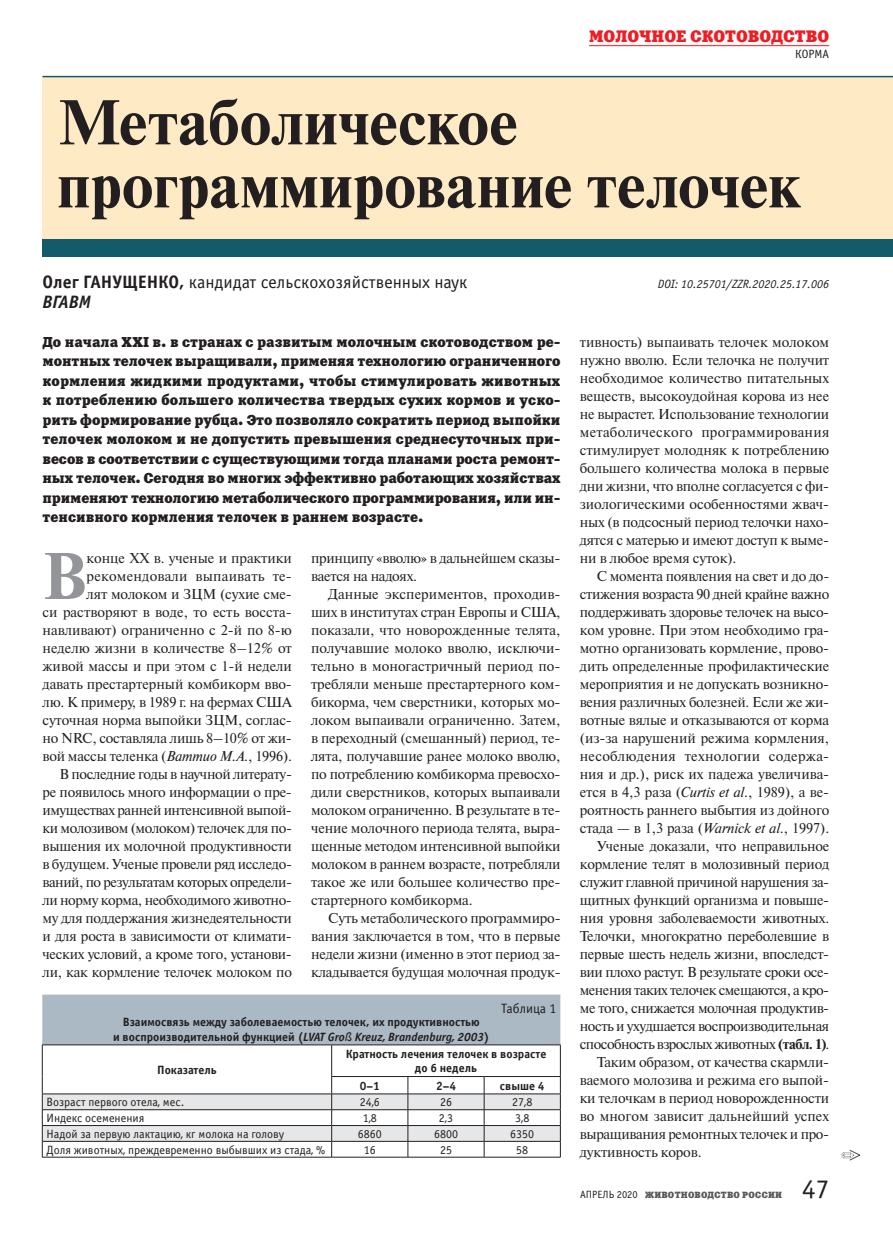
<style>
.page{position:relative;width:893px;height:1234px;background:#fff}
.page>*{position:absolute;margin:0;border:0;box-sizing:border-box;transform-origin:0 0}
.t1{font:700 65.7px "Newton C";color:#939598}
.t2{font:700 63px/63px "Newton C";letter-spacing:.005em;color:#231f20}
.t3{font:27px "Officina Sans C";color:#231f20}
.t4{font:18px/19.5px "Officina Sans C";color:#231f20}
.t5{font:16.5px "Xenia C";color:#ee1d23}
.t6{font:14.25px/18px "Newton C";letter-spacing:-.015em;color:#231f20}
.t7{font:14.25px/19.5px "Xenia C";color:#231f20;text-align:justify}
.t8{font:14.25px "Newton C";letter-spacing:-.04em;color:#231f20}
.t9{font:14.25px "Newton C";letter-spacing:-.035em;color:#231f20}
.t10{font:14.25px "Newton C";letter-spacing:.015em;color:#231f20}
.t11{font:13.5px "Officina Sans C";color:#231f20}
.t12{font:700 12px/14.2px "Officina Sans C";color:#231f20;text-align:center}
.t13{font:12px "Officina Sans C";color:#231f20}
.t14{font:italic 12px "Officina Sans C";color:#231f20}
.t15{font:9px "Xenia C";letter-spacing:.025em;color:#57585a}
.s1{font-weight:700}
.s2{font-weight:700;font-style:italic}
.s3{font-style:italic}
.s4{font-family:"Arial";font-weight:400;font-style:italic}
.s5{font-family:"Officina Sans C";font-size:10.5px;color:#231f20}
</style>
<div class="page">
<hr style="left:589px;top:45px;width:240px;height:1px;background:#ee1d23">
<div style="left:43px;top:239px;width:850px;height:18px;background:#135a6a"></div>
<div style="left:43px;top:77px;width:850px;height:162px;background:#feeac5"></div>
<svg style="left:842px;top:1150px;width:18px;height:10px"></svg>
<hr style="left:43px;top:76px;width:850px;height:1px;background:#135a6a">
<hr style="left:42px;top:1156px;width:290px;height:1px;background:#231f20">
<hr style="left:332px;top:1156px;width:76px;height:1px;background:#231f20">
<hr style="left:408px;top:1156px;width:76px;height:1px;background:#231f20">
<hr style="left:484px;top:1156px;width:77px;height:1px;background:#231f20">
<svg style="left:42px;top:994px;width:519px;height:162px"></svg>
<hr style="left:484px;top:1140px;width:77px;height:1px;background:#231f20">
<p class="t5" style="left:589px;top:26px;width:242px">МОЛОЧНОЕ СКОТОВОДСТВО</p>
<p class="t13" style="left:795px;top:48px;width:36px">КОРМА</p>
<h2 class="t2" style="left:58px;top:91px;width:744px">Метаболическое программирование телочек</h2>
<p class="t4" style="left:43px;top:273px;width:427px"><span class="s1">Олег ГАНУЩЕНКО,</span> кандидат сельскохозяйственных наук<br><span class="s2">ВГАВМ</span></p>
<p class="t7" style="left:43px;top:332px;width:520px">До начала ХХI в. в странах с развитым молочным скотоводством ре&shy;монтных телочек выращивали, применяя технологию ограниченного кормления жидкими продуктами, чтобы стимулировать животных к потреблению большего количества твердых сухих кормов и уско&shy;рить формирование рубца. Это позволяло сократить период выпойки телочек молоком и не допустить превышения среднесуточных при&shy;весов в соответствии с существующими тогда планами роста ремонт&shy;ных телочек. Сегодня во многих эффективно работающих хозяйствах применяют технологию метаболического программирования, или ин&shy;тенсивного кормления телочек в раннем возрасте.</p>
<p class="t6" style="left:42px;top:549px;width:251px;text-align:right">конце ХХ в. ученые и практики рекомендовали выпаивать те-<br>лят молоком и ЗЦМ (сухие сме-<br>си растворяют в воде, то есть восста&shy;навливают) ограниченно с 2‑й по 8‑ю неделю жизни в количестве 8–12% от живой массы и при этом с 1-й недели давать престартерный комбикорм вво&shy;лю. К примеру, в 1989 г. на фермах США суточная норма выпойки ЗЦМ, соглас&shy;но NRC, составляла лишь 8–10% от жи&shy;вой массы теленка (<span class="s3">Ваттио М.А.</span>, 1996).<br>В последние годы в научной литерату&shy;ре появилось много информации о пре&shy;имуществах ранней интенсивной выпой&shy;ки молозивом (молоком) телочек для по&shy;вышения их молочной продуктивности в будущем. Ученые провели ряд исследо&shy;ваний, по результатам которых определи&shy;ли норму корма, необходимого животно&shy;му для поддержания жизнедеятельности и для роста в зависимости от климати&shy;ческих условий, а кроме того, установи&shy;ли, как кормление телочек молоком по</p>
<p class="t6" style="left:311px;top:549px;width:251px">принципу «вволю» в дальнейшем сказы&shy;вается на надоях.</p>
<h1 class="t1" style="left:43px;top:539px;width:46px">В</h1>
<p class="t6" style="left:311px;top:585px;width:251px;text-indent:17px">Данные экспериментов, проходив&shy;ших в институтах стран Европы и США, показали, что новорожденные телята, получавшие молоко вволю, исключи&shy;тельно в моногастричный период по&shy;требляли меньше престартерного ком&shy;бикорма, чем сверстники, которых мо&shy;локом выпаивали ограниченно. Затем, в переходный (смешанный) период, те&shy;лята, получавшие ранее молоко вволю, по потреблению комбикорма превосхо&shy;дили сверстников, которых выпаивали молоком ограниченно. В результате в те&shy;чение молочного периода телята, выра&shy;щенные методом интенсивной выпойки молоком в раннем возрасте, потребляли такое же или большее количество пре&shy;стартерного комбикорма.</p>
<p class="t6" style="left:311px;top:909px;width:251px;text-align:justify;text-indent:17px">Суть метаболического программиро&shy;вания заключается в том, что в первые недели жизни (именно в этот период за&shy;кладывается будущая молочная продук-</p>
<p class="t11" style="left:501px;top:1001px;width:57px">Таблица 1</p>
<p class="t12" style="left:113px;top:1015px;width:378px">Взаимосвязь между заболеваемостью телочек, их продуктивностью<br>и воспроизводительной функцией (<span class="s3">LVAT Gro</span><span class="s4">ß</span> <span class="s3">Kreuz, Brandenburg, 2003</span>)</p>
<p class="t12" style="left:157px;top:1062px;width:61px">Показатель</p>
<p class="t12" style="left:346px;top:1046px;width:202px">Кратность лечения телочек в возрасте до 6 недель</p>
<p class="t12" style="left:360px;top:1078px;width:22px">0–1</p>
<p class="t12" style="left:436px;top:1078px;width:22px">2–4</p>
<p class="t12" style="left:500px;top:1078px;width:46px">свыше 4</p>
<p class="t13" style="left:47px;top:1095px;width:139px">Возраст первого отела, мес.</p>
<p class="t13" style="left:360px;top:1095px;width:22px">24,6</p>
<p class="t13" style="left:440px;top:1095px;width:13px">26</p>
<p class="t13" style="left:512px;top:1095px;width:22px">27,8</p>
<p class="t13" style="left:47px;top:1111px;width:99px">Индекс осеменения</p>
<p class="t13" style="left:363px;top:1111px;width:16px">1,8</p>
<p class="t13" style="left:439px;top:1111px;width:16px">2,3</p>
<p class="t13" style="left:515px;top:1111px;width:16px">3,8</p>
<p class="t13" style="left:47px;top:1127px;width:239px">Надой за первую лактацию, кг молока на голову</p>
<p class="t13" style="left:358px;top:1127px;width:26px">6860</p>
<p class="t13" style="left:434px;top:1127px;width:26px">6800</p>
<p class="t13" style="left:510px;top:1127px;width:25px">6350</p>
<p class="t13" style="left:47px;top:1142px;width:280px">Доля животных, преждевременно выбывших из стада, %</p>
<p class="t13" style="left:364px;top:1142px;width:13px">16</p>
<p class="t13" style="left:440px;top:1142px;width:13px">25</p>
<p class="t13" style="left:516px;top:1142px;width:14px">58</p>
<p class="t14" style="left:658px;top:277px;width:173px">DOI: 10.25701/ZZR.2020.25.17.006</p>
<p class="t6" style="left:580px;top:333px;width:251px;text-align:justify">тивность) выпаивать телочек молоком нужно вволю. Если телочка не получит необходимое количество питательных веществ, высокоудойная корова из нее не вырастет. Использование технологии метаболического программирования стимулирует молодняк к потреблению большего количества молока в первые дни жизни, что вполне согласуется с фи&shy;зиологическими особенностями жвач&shy;ных (в подсосный период телочки нахо&shy;дятся с матерью и имеют доступ к выме&shy;ни в любое время суток).</p>
<p class="t6" style="left:597px;top:567px;width:234px">С момента появления на свет и до до-</p>
<p class="t6" style="left:580px;top:585px;width:251px">стижения возраста 90 дней крайне важно</p>
<p class="t6" style="left:580px;top:603px;width:251px">поддерживать здоровье телочек на высо-</p>
<p class="t6" style="left:580px;top:621px;width:251px">ком уровне. При этом необходимо гра-</p>
<p class="t6" style="left:580px;top:639px;width:251px">мотно организовать кормление, прово-</p>
<p class="t6" style="left:580px;top:657px;width:251px">дить определенные профилактические</p>
<p class="t6" style="left:580px;top:675px;width:251px">мероприятия и не допускать возникно-</p>
<p class="t6" style="left:580px;top:693px;width:251px">вения различных болезней. Если же жи-</p>
<p class="t6" style="left:580px;top:711px;width:251px">вотные вялые и отказываются от корма</p>
<p class="t6" style="left:580px;top:729px;width:251px">(из‑за нарушений режима кормления,</p>
<p class="t10" style="left:580px;top:748px;width:251px">несоблюдения технологии содержа-</p>
<p class="t6" style="left:580px;top:765px;width:251px">ния и др.), риск их падежа увеличива-</p>
<p class="t6" style="left:580px;top:783px;width:251px">ется в 4,3 раза (<span class="s3">Curtis et al</span>., 1989), а ве-</p>
<p class="t6" style="left:580px;top:801px;width:251px">роятность раннего выбытия из дойного</p>
<p class="t6" style="left:580px;top:819px;width:251px">стада — в 1,3 раза (<span class="s3">Warnick et al</span>., 1997).</p>
<p class="t6" style="left:597px;top:837px;width:234px">Ученые доказали, что неправильное</p>
<p class="t6" style="left:580px;top:855px;width:251px">кормление телят в молозивный период</p>
<p class="t6" style="left:580px;top:873px;width:251px">служит главной причиной нарушения за-</p>
<p class="t6" style="left:580px;top:891px;width:251px">щитных функций организма и повыше-</p>
<p class="t6" style="left:580px;top:909px;width:251px">ния уровня заболеваемости животных.</p>
<p class="t6" style="left:580px;top:927px;width:251px">Телочки, многократно переболевшие в</p>
<p class="t6" style="left:580px;top:945px;width:251px">первые шесть недель жизни, впоследст-</p>
<p class="t6" style="left:580px;top:963px;width:251px">вии плохо растут. В результате сроки осе-</p>
<p class="t9" style="left:580px;top:982px;width:251px">менения таких телочек смещаются, а кро-</p>
<p class="t6" style="left:580px;top:999px;width:251px">ме того, снижается молочная продуктив-</p>
<p class="t6" style="left:580px;top:1017px;width:251px">ность и ухудшается воспроизводительная</p>
<p class="t8" style="left:580px;top:1036px;width:251px">способность взрослых животных <span class="s1">(табл. 1)</span>.</p>
<p class="t6" style="left:597px;top:1053px;width:234px">Таким образом, от качества скармли-</p>
<p class="t6" style="left:580px;top:1071px;width:251px">ваемого молозива и режима его выпой-</p>
<p class="t6" style="left:580px;top:1089px;width:251px">ки телочкам в период новорожденности</p>
<p class="t6" style="left:580px;top:1106px;width:251px">во многом зависит дальнейший успех</p>
<p class="t6" style="left:580px;top:1124px;width:251px">выращивания ремонтных телочек и про-</p>
<p class="t6" style="left:580px;top:1142px;width:123px">дуктивность коров.</p>
<p class="t15" style="left:580px;top:1188px;width:204px"><span class="s5">АПРЕЛЬ 2020</span> ЖИВОТНОВОДСТВО РОССИИ</p>
<h3 class="t3" style="left:802px;top:1174px;width:28px">47</h3>
</div>
